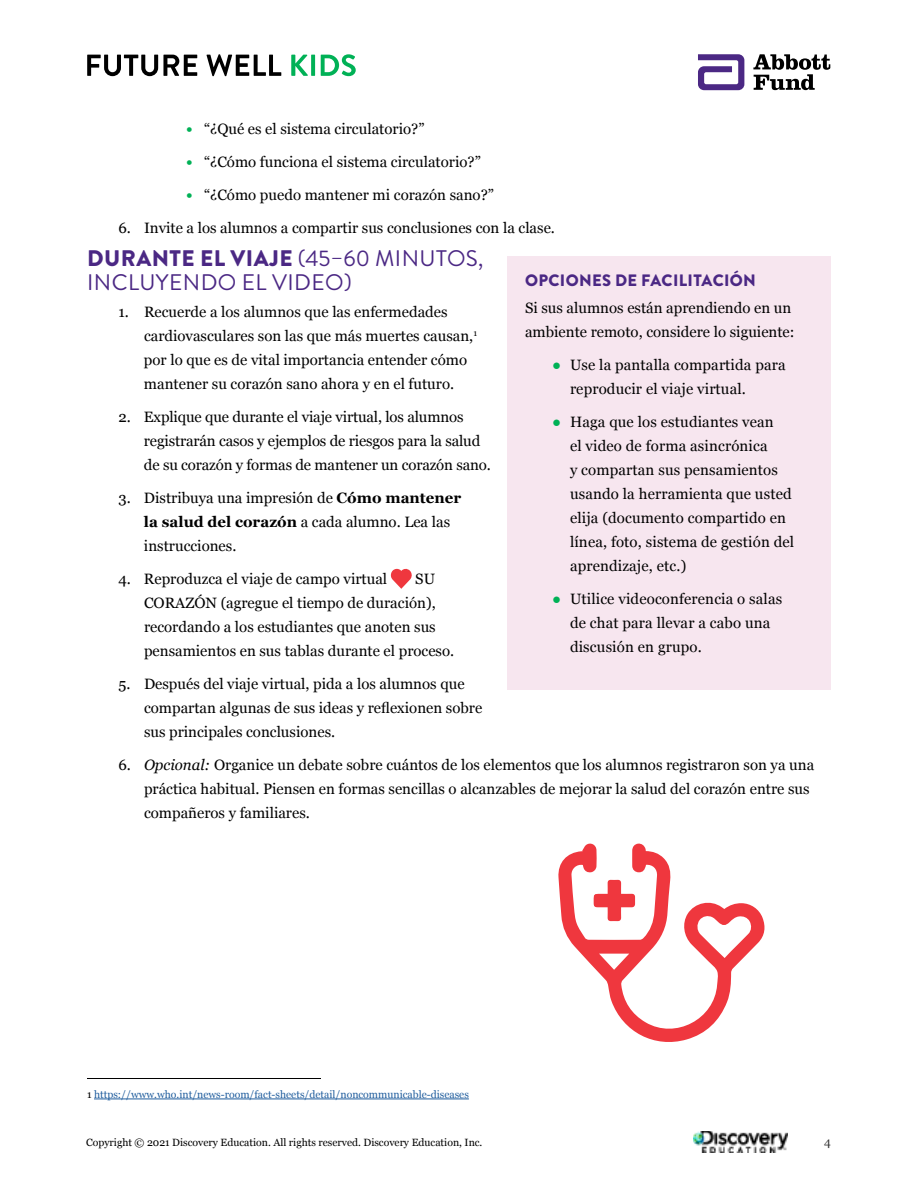
<style>
.page{position:relative;width:918px;height:1188px;background:#fff}
.page>*{position:absolute;margin:0;border:0;box-sizing:border-box;transform-origin:0 0}
.t1{font:22.5px/24px "Brandon Grotesque";letter-spacing:.02em;color:#4b2884}
.t2{font:900 16.5px "Brandon Grotesque";letter-spacing:.02em;color:#4b2884}
.t3{font:15px/24px "Georgia";color:#000}
.t4{font:12px "Georgia";color:#343333}
.t5{font:10.5px "Georgia";color:#000}
.t6{font:10.5px "Georgia";color:#215e9e}
.s1{font-weight:700;color:#00b156}
.s2{font-weight:900}
.s3{font-weight:700}
.s4{font-family:"Arial";color:#00b156}
.s5{font-style:italic}
.s6{color:#000}
</style>
<div class="page">
<img style="left:694px;top:1131px;width:94px;height:22px">
<svg style="left:87px;top:54px;width:194px;height:22px"></svg>
<svg style="left:291px;top:55px;width:24px;height:21px"></svg>
<svg style="left:321px;top:54px;width:35px;height:22px"></svg>
<svg style="left:753px;top:54px;width:77px;height:36px"></svg>
<svg style="left:698px;top:54px;width:46px;height:36px"></svg>
<svg style="left:390px;top:568px;width:22px;height:21px"></svg>
<hr style="left:87px;top:1078px;width:234px;height:1px;background:#000">
<hr style="left:94px;top:1099px;width:375px;height:1px;background:#215e9e">
<div style="left:507px;top:256px;width:324px;height:433px;background:#f7e6ef"></div>
<svg style="left:558px;top:843px;width:207px;height:199px"></svg>
<p class="t3" style="left:186px;top:117px;width:240px"><span class="s1">•</span> “¿Qué es el sistema circulatorio?”</p>
<p class="t3" style="left:186px;top:150px;width:296px"><span class="s1">•</span> “¿Cómo funciona el sistema circulatorio?”</p>
<p class="t3" style="left:186px;top:183px;width:310px"><span class="s1">•</span> “¿Cómo puedo mantener mi corazón sano?”</p>
<p class="t3" style="left:118px;top:216px;width:438px">6. Invite a los alumnos a compartir sus conclusiones con la clase.</p>
<h1 class="t1" style="left:87px;top:247px;width:398px"><span class="s2">DURANTE EL VIAJE</span> (45–60 MINUTOS,<br>INCLUYENDO EL VIDEO)</h1>
<p class="t3" style="left:144px;top:300px;width:335px;text-indent:-25px">1. Recuerde a los alumnos que las enfermedades cardiovasculares son las que más muertes causan,<sup>1 </sup>por lo que es de vital importancia entender cómo mantener su corazón sano ahora y en el futuro.</p>
<p class="t3" style="left:144px;top:405px;width:348px;text-indent:-26px">2. Explique que durante el viaje virtual, los alumnos registrarán casos y ejemplos de riesgos para la salud de su corazón y formas de mantener un corazón sano.</p>
<p class="t3" style="left:144px;top:486px;width:319px;text-indent:-26px">3. Distribuya una impresión de <span class="s3">Cómo mantener la salud del corazón</span> a cada alumno. Lea las instrucciones.</p>
<p class="t3" style="left:118px;top:567px;width:270px">4. Reproduzca el viaje de campo virtual</p>
<p class="t2" style="left:525px;top:268px;width:232px">OPCIONES DE FACILITACIÓN</p>
<p class="t3" style="left:525px;top:295px;width:271px">Si sus alumnos están aprendiendo en un ambiente remoto, considere lo siguiente:</p>
<p class="t3" style="left:570px;top:352px;width:217px;text-indent:-18px"><span class="s4">●</span> Use la pantalla compartida para reproducir el viaje virtual.</p>
<p class="t3" style="left:570px;top:409px;width:226px;text-indent:-18px"><span class="s4">●</span> Haga que los estudiantes vean<br>el video de forma asincrónica<br>y compartan sus pensamientos usando la herramienta que usted elija (documento compartido en línea, foto, sistema de gestión del aprendizaje, etc.)</p>
<p class="t3" style="left:570px;top:586px;width:214px;text-indent:-18px"><span class="s4">●</span> Utilice videoconferencia o salas de chat para llevar a cabo una discusión en grupo.</p>
<p class="t3" style="left:144px;top:567px;width:312px;text-indent:271px">SU CORAZÓN (agregue el tiempo de duración), recordando a los estudiantes que anoten sus pensamientos en sus tablas durante el proceso.</p>
<p class="t3" style="left:144px;top:672px;width:340px;text-indent:-26px">5. Después del viaje virtual, pida a los alumnos que compartan algunas de sus ideas y reflexionen sobre sus principales conclusiones.</p>
<p class="t3" style="left:144px;top:753px;width:672px;text-indent:-26px">6. <span class="s5">Opcional:</span> Organice un debate sobre cuántos de los elementos que los alumnos registraron son ya una práctica habitual. Piensen en formas sencillas o alcanzables de mejorar la salud del corazón entre sus compañeros y familiares.</p>
<p class="t6" style="left:87px;top:1087px;width:383px"><span class="s6">1</span> https://www.who.int/news-room/fact-sheets/detail/noncommunicable-diseases</p>
<p class="t5" style="left:86px;top:1135px;width:398px">Copyright © 2021 Discovery Education. All rights reserved. Discovery Education, Inc.</p>
<p class="t4" style="left:824px;top:1133px;width:8px">4</p>
</div>
